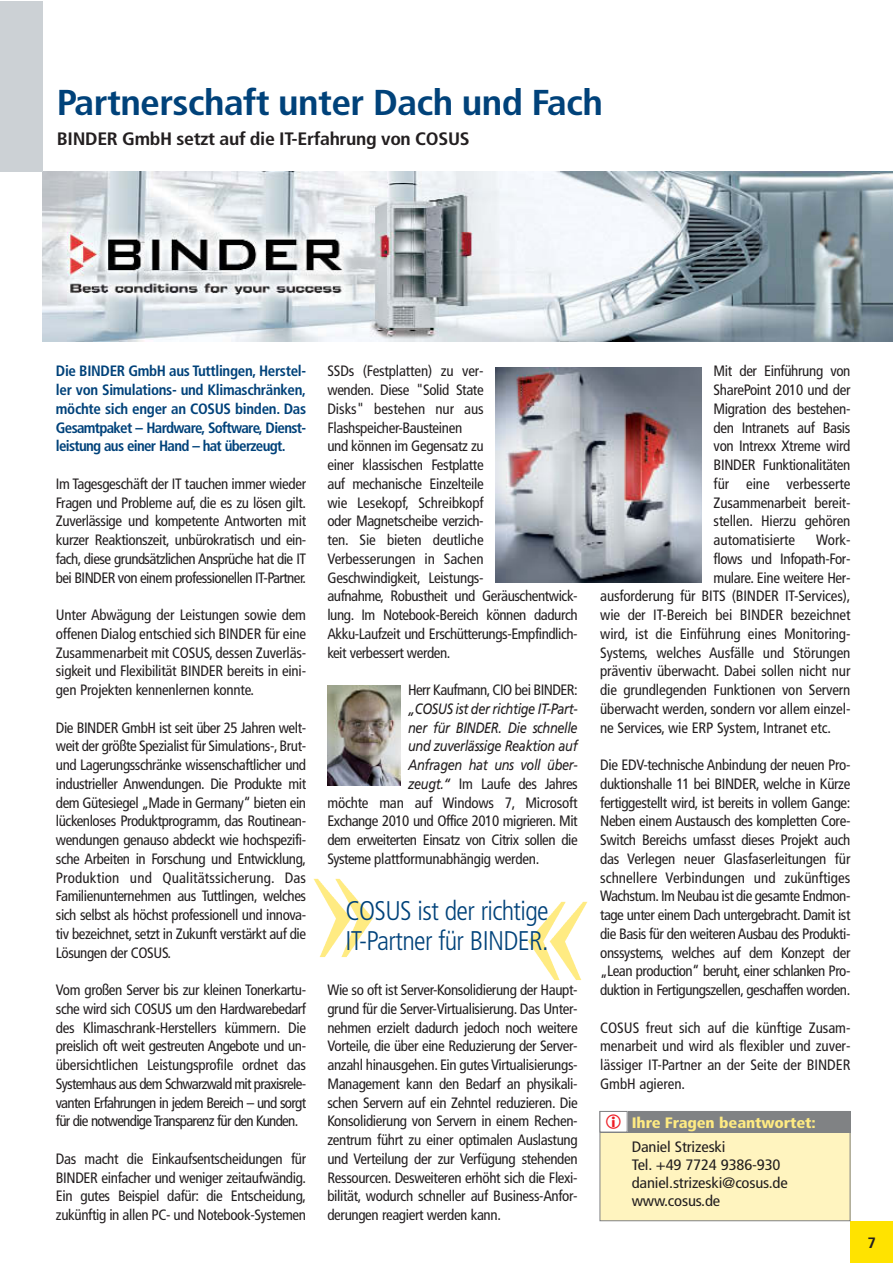
<style>
.page{position:relative;width:893px;height:1263px;background:#fff}
.page>*{position:absolute;margin:0;border:0;box-sizing:border-box;transform-origin:0 0}
.t1{font:700 condensed 36px "Frutiger";letter-spacing:-.015em;color:#00427a;scale:1.1 1}
.t2{font:300 condensed 27px/30px "Frutiger";letter-spacing:-.025em;color:#00427a}
.t3{font:700 condensed 18px "Frutiger";letter-spacing:-.015em;color:#231f20;scale:1.1 1}
.t4{font:condensed 15.15px/18.1px "Frutiger";letter-spacing:-.01em;color:#231f20;scale:1.1 1}
.t5{font:900 condensed 15.15px "Frutiger";letter-spacing:-.01em;color:#ffeb82;scale:1.1 1}
.t6{font:condensed 15px/18.8px "Frutiger";letter-spacing:-.025em;color:#231f20;text-align:justify}
.t7{font:700 condensed 15px/18.8px "Frutiger";letter-spacing:-.045em;color:#00427a;text-align:justify}
.t8{font:italic 15px "Frutiger";letter-spacing:-.03em;color:#231f20;scale:.85 1}
.t9{font:700 condensed 15px "Frutiger";color:#231f20;scale:1.1 1}
.s1{font-style:italic;font-stretch:normal}
</style>
<div class="page">
<img style="left:313px;top:878px;width:60px;height:79px">
<img style="left:528px;top:901px;width:60px;height:79px">
<div style="left:850px;top:1222px;width:43px;height:41px;background:#ffe300"></div>
<img style="left:43px;top:171px;width:850px;height:170px">
<div style="left:0;top:1px;width:43px;height:170px;background:#ccd1d5"></div>
<div style="left:600px;top:1111px;width:250px;height:110px;background:#fff4bf"></div>
<div style="left:600px;top:1111px;width:250px;height:110px;border:1px solid #808284"></div>
<div style="left:600px;top:1111px;width:250px;height:21px;background:#808284"></div>
<div style="left:600px;top:1111px;width:27px;height:21px;background:#fff"></div>
<div style="left:600px;top:1111px;width:27px;height:21px;border:1px solid #808284"></div>
<img style="left:327px;top:685px;width:74px;height:100px">
<img style="left:496px;top:367px;width:206px;height:215px">
<h1 class="t1" style="left:57px;top:88px;width:498px">Partnerschaft unter Dach und Fach</h1>
<p class="t3" style="left:57px;top:131px;width:377px">BINDER GmbH setzt auf die IT-Erfahrung von COSUS</p>
<p class="t7" style="left:56px;top:363px;width:252px">Die BINDER GmbH aus Tuttlingen, Herstel&shy;ler von Simulations- und Klimaschränken, möchte sich enger an COSUS binden. Das Gesamtpaket – Hardware, Software, Dienst&shy;leistung aus einer Hand – hat überzeugt.</p>
<p class="t6" style="left:56px;top:475px;width:252px">Im Tagesgeschäft der IT tauchen immer wieder Fragen und Probleme auf, die es zu lösen gilt.<br>Zuverlässige und kompetente Antworten mit kurzer Reaktionszeit, unbürokratisch und ein&shy;fach, diese grundsätzlichen Ansprüche hat die IT bei BINDER von einem professionellen IT-Partner.</p>
<p class="t6" style="left:56px;top:607px;width:252px">Unter Abwägung der Leistungen sowie dem offenen Dialog entschied sich BINDER für eine Zusammenarbeit mit COSUS, dessen Zuverläs&shy;sigkeit und Flexibilität BINDER bereits in eini&shy;gen Projekten kennenlernen konnte.</p>
<p class="t6" style="left:56px;top:719px;width:252px">Die BINDER GmbH ist seit über 25 Jahren welt&shy;weit der größte Spezialist für Simulations-, Brut&shy;und Lagerungsschränke wissenschaftlicher und industrieller Anwendungen. Die Produkte mit dem Gütesiegel „Made in Germany“ bieten ein lückenloses Produktprogramm, das Routinean&shy;wendungen genauso abdeckt wie hochspezifi&shy;sche Arbeiten in Forschung und Entwicklung, Produktion und Qualitätssicherung. Das Familienunternehmen aus Tuttlingen, welches sich selbst als höchst professionell und innova&shy;tiv bezeichnet, setzt in Zukunft verstärkt auf die Lösungen der COSUS.</p>
<p class="t6" style="left:56px;top:982px;width:252px">Vom großen Server bis zur kleinen Tonerkartu&shy;sche wird sich COSUS um den Hardwarebedarf des Klimaschrank-Herstellers kümmern. Die preislich oft weit gestreuten Angebote und un&shy;übersichtlichen Leistungsprofile ordnet das Systemhaus aus dem Schwarzwald mit praxisrele&shy;vanten Erfahrungen in jedem Bereich – und sorgt für die notwendige Transparenz für den Kunden.</p>
<p class="t6" style="left:56px;top:1150px;width:252px">Das macht die Einkaufsentscheidungen für BINDER einfacher und weniger zeitaufwändig.<br>Ein gutes Beispiel dafür: die Entscheidung, zukünftig in allen PC- und Notebook-Systemen</p>
<p class="t6" style="left:327px;top:363px;width:252px;text-align:left">SSDs (Festplatten) zu ver-<br>wenden. Diese "Solid State<br>Disks" bestehen nur aus<br>Flashspeicher-Bausteinen<br>und können im Gegensatz zu<br>einer klassischen Festplatte<br>auf mechanische Einzelteile<br>wie Lesekopf, Schreibkopf<br>oder Magnetscheibe verzich-<br>ten. Sie bieten deutliche<br>Verbesserungen in Sachen<br>Geschwindigkeit, Leistungs-<br>aufnahme, Robustheit und Geräuschentwick&shy;lung. Im Notebook-Bereich können dadurch<br>Akku-Laufzeit und Erschütterungs-Empfindlich&shy;keit verbessert werden.</p>
<p class="t6" style="left:408px;top:682px;width:171px">Herr Kaufmann, CIO bei BINDER:</p>
<p class="t8" style="left:408px;top:703px;width:201px">„COSUS ist der richtige IT-Part-</p>
<p class="t8" style="left:408px;top:721px;width:201px">ner für BINDER. Die schnelle</p>
<p class="t8" style="left:408px;top:740px;width:201px">und zuverlässige Reaktion auf</p>
<p class="t8" style="left:408px;top:759px;width:201px">Anfragen hat uns voll über-</p>
<p class="t6" style="left:408px;top:775px;width:171px"><span class="s1">zeugt.“</span> Im Laufe des Jahres</p>
<p class="t6" style="left:327px;top:794px;width:252px">möchte man auf Windows 7, Microsoft</p>
<p class="t6" style="left:327px;top:813px;width:252px">Exchange 2010 und Office 2010 migrieren. Mit</p>
<p class="t6" style="left:327px;top:832px;width:252px">dem erweiterten Einsatz von Citrix sollen die</p>
<p class="t6" style="left:327px;top:850px;width:214px">Systeme plattformunabhängig werden.</p>
<h2 class="t2" style="left:345px;top:898px;width:205px">COSUS ist der richtige<br>IT-Partner für BINDER.</h2>
<p class="t6" style="left:327px;top:982px;width:252px">Wie so oft ist Server-Konsolidierung der Haupt&shy;grund für die Server-Virtualisierung. Das Unter&shy;nehmen erzielt dadurch jedoch noch weitere Vorteile, die über eine Reduzierung der Server&shy;anzahl hinausgehen. Ein gutes Virtualisierungs-Management kann den Bedarf an physikali&shy;schen Servern auf ein Zehntel reduzieren. Die Konsolidierung von Servern in einem Rechen&shy;zentrum führt zu einer optimalen Auslastung und Verteilung der zur Verfügung stehenden Ressourcen. Desweiteren erhöht sich die Flexi&shy;bilität, wodurch schneller auf Business-Anfor&shy;derungen reagiert werden kann.</p>
<p class="t6" style="left:714px;top:363px;width:138px">Mit der Einführung von SharePoint 2010 und der Migration des bestehen&shy;den Intranets auf Basis von Intrexx Xtreme wird BINDER Funktionalitäten für eine verbesserte Zusammenarbeit bereit&shy;stellen. Hierzu gehören automatisierte</p>
<p class="t6" style="left:816px;top:532px;width:36px">Work-</p>
<p class="t6" style="left:714px;top:550px;width:138px">flows und Infopath-For-</p>
<p class="t6" style="left:714px;top:569px;width:138px">mulare. Eine weitere Her-</p>
<p class="t6" style="left:600px;top:588px;width:252px">ausforderung für BITS (BINDER IT-Services),</p>
<p class="t6" style="left:600px;top:607px;width:252px">wie der IT-Bereich bei BINDER bezeichnet</p>
<p class="t6" style="left:600px;top:625px;width:252px">wird, ist die Einführung eines Monitoring-</p>
<p class="t6" style="left:600px;top:644px;width:252px">Systems, welches Ausfälle und Störungen</p>
<p class="t6" style="left:600px;top:663px;width:252px">präventiv überwacht. Dabei sollen nicht nur</p>
<p class="t6" style="left:600px;top:682px;width:252px">die grundlegenden Funktionen von Servern</p>
<p class="t6" style="left:600px;top:700px;width:252px">überwacht werden, sondern vor allem einzel-</p>
<p class="t6" style="left:600px;top:719px;width:232px">ne Services, wie ERP System, Intranet etc.</p>
<p class="t6" style="left:600px;top:757px;width:252px">Die EDV-technische Anbindung der neuen Pro&shy;duktionshalle 11 bei BINDER, welche in Kürze fertiggestellt wird, ist bereits in vollem Gange:<br>Neben einem Austausch des kompletten Core-Switch Bereichs umfasst dieses Projekt auch das Verlegen neuer Glasfaserleitungen für schnellere Verbindungen und zukünftiges Wachstum.Im Neubau ist die gesamte Endmon&shy;tage unter einem Dach untergebracht. Damit ist die Basis für den weiteren Ausbau des Produkti&shy;onssystems, welches auf dem Konzept der „Lean production“ beruht, einer schlanken Pro&shy;duktion in Fertigungszellen, geschaffen worden.</p>
<p class="t6" style="left:600px;top:1019px;width:252px">COSUS freut sich auf die künftige Zusam&shy;menarbeit und wird als flexibler und zuver&shy;lässiger IT-Partner an der Seite der BINDER GmbH agieren.</p>
<p class="t5" style="left:632px;top:1116px;width:169px">Ihre Fragen beantwortet:</p>
<p class="t4" style="left:632px;top:1138px;width:143px">Daniel Strizeski<br>Tel. +49 7724 9386-930 daniel.strizeski@cosus.de www.cosus.de</p>
<p class="t9" style="left:867px;top:1237px;width:9px">7</p>
</div>
